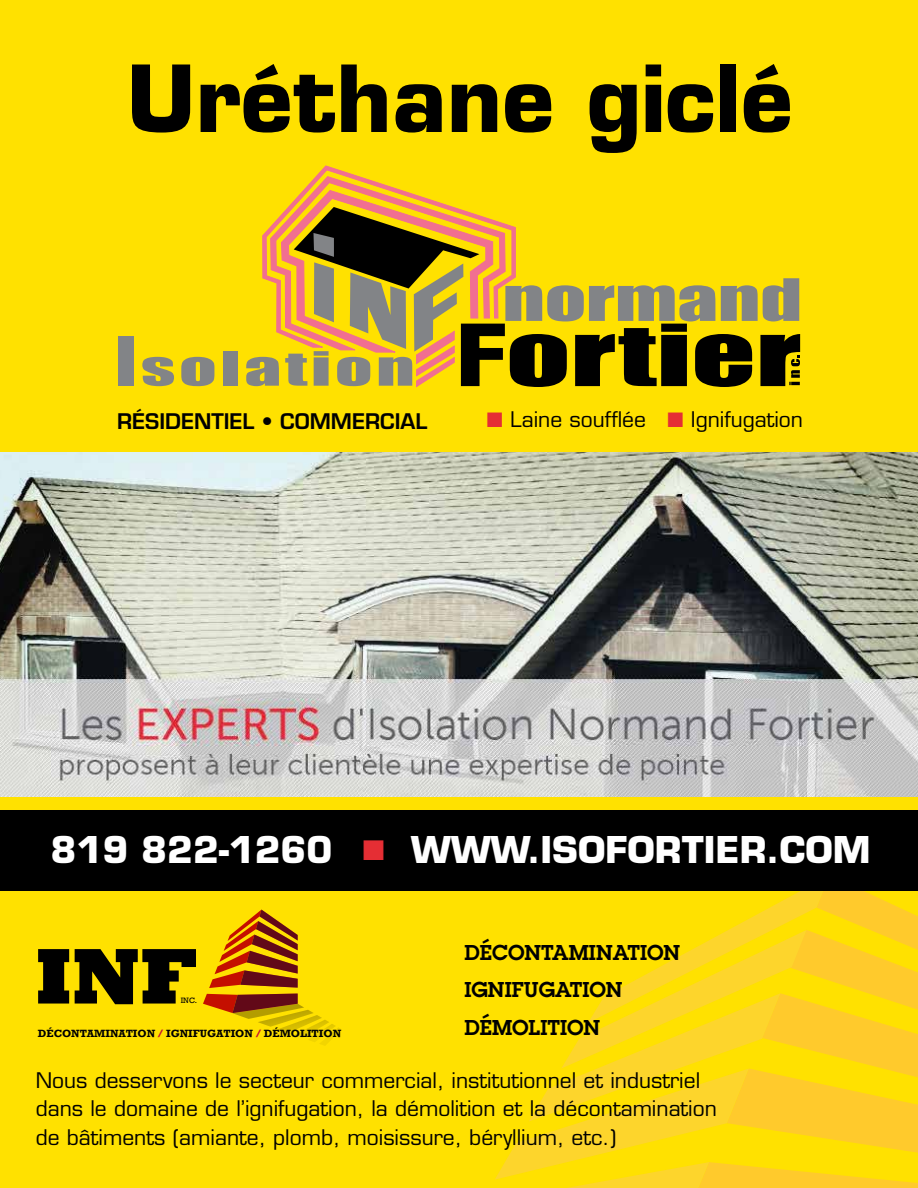
<style>
.page{position:relative;width:918px;height:1188px;background:#fff}
.page>*{position:absolute;margin:0;border:0;box-sizing:border-box;transform-origin:0 0}
.t1{font:700 90px "Eurostile";color:#000}
.t2{font:800 80.1px "Rockwell";color:#000}
.t3{font:700 36px "Eurostile";color:#fff}
.t4{font:21px/28.5px "Eurostile";color:#000}
.t5{font:600 21px/37.5px "Lubalin Graph";color:#000}
.t6{font:600 21px "Eurostile";color:#000}
.t7{font:700 10.8px "Rockwell";color:#000}
.t8{font:7.95px "Rockwell";color:#000}
.s1{color:#e52e34}
.s2{color:#c41230}
</style>
<div class="page">
<div style="left:0;top:888px;width:918px;height:300px;background:#ffe100"></div>
<img style="left:0;top:452px;width:918px;height:345px">
<div style="left:0;top:797px;width:918px;height:14px;background:#ffe100"></div>
<div style="left:0;top:0;width:918px;height:452px;background:#ffe100"></div>
<svg style="left:203px;top:994px;width:138px;height:51px"></svg>
<svg style="left:209px;top:910px;width:89px;height:78px"></svg>
<div style="left:119px;top:336px;width:15px;height:50px;background:#828487"></div>
<svg style="left:142px;top:357px;width:32px;height:29px"></svg>
<svg style="left:181px;top:357px;width:33px;height:29px"></svg>
<div style="left:223px;top:351px;width:15px;height:35px;background:#828487"></div>
<svg style="left:262px;top:165px;width:254px;height:588px"></svg>
<svg style="left:246px;top:176px;width:554px;height:212px"></svg>
<svg style="left:495px;top:891px;width:423px;height:297px"></svg>
<div style="left:0;top:810px;width:918px;height:81px;background:#000"></div>
<h1 class="t1" style="left:126px;top:43px;width:668px">Uréthane giclé</h1>
<p class="t6" style="left:117px;top:408px;width:312px">RÉSIDENTIEL • COMMERCIAL</p>
<p class="t4" style="left:487px;top:405px;width:318px"><span class="s1">■</span> Laine soufflée <span class="s1">■</span> Ignifugation</p>
<h3 class="t3" style="left:51px;top:827px;width:822px">819 822-1260 <span class="s1">■</span> WWW.ISOFORTIER.COM</h3>
<h2 class="t2" style="left:35px;top:930px;width:163px">INF</h2>
<p class="t7" style="left:38px;top:1027px;width:305px">DÉCONTAMINATION <span class="s2">/</span> IGNIFUGATION <span class="s2">/</span> DÉMOLITION</p>
<p class="t8" style="left:181px;top:996px;width:18px">INC.</p>
<p class="t5" style="left:464px;top:933px;width:218px">DÉCONTAMINATION<br>IGNIFUGATION<br>DÉMOLITION</p>
<p class="t4" style="left:36px;top:1066px;width:683px">Nous desservons le secteur commercial, institutionnel et industriel dans le domaine de l’ignifugation, la démolition et la décontamination de bâtiments (amiante, plomb, moisissure, béryllium, etc.)</p>
</div>
